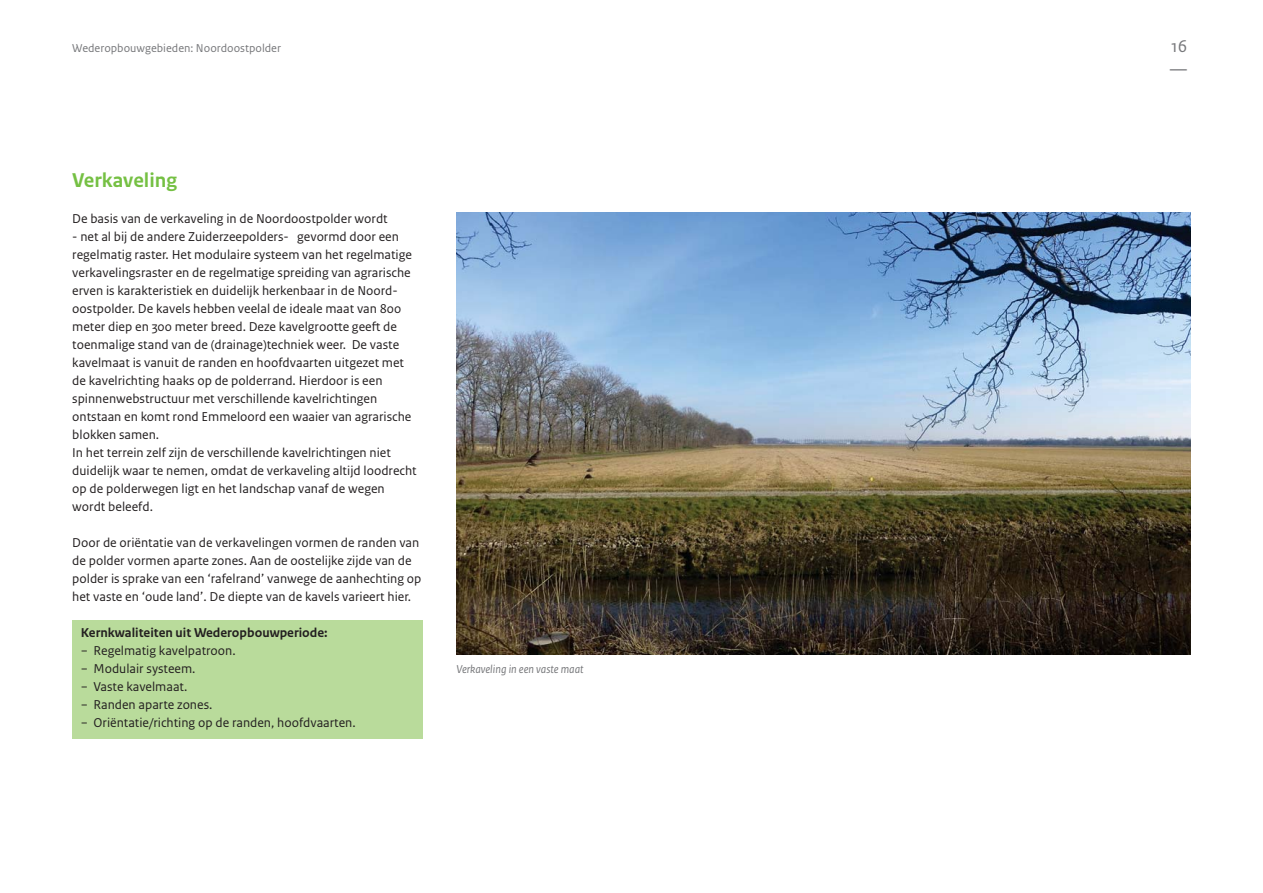
<style>
.page{position:relative;width:1263px;height:893px;background:#fff}
.page>*{position:absolute;margin:0;border:0;box-sizing:border-box;transform-origin:0 0}
.t1{font:700 21px "Rijksoverheid Sans Text";color:#75c043}
.t2{font:18px/22.5px "Rijksoverheid Sans Text";color:#77787b}
.t3{font:13.5px/18px "Rijksoverheid Sans Text";color:#231f20}
.t4{font:700 13.5px "Rijksoverheid Sans Text";color:#231f20}
.t5{font:12px "Rijksoverheid Sans Text";color:#77787b}
.t6{font:italic 12px "Rijksoverheid Sans Text";color:#77787b}
</style>
<div class="page">
<img style="left:456px;top:212px;width:735px;height:443px">
<div style="left:72px;top:620px;width:350px;height:118px;background:#b9db9b"></div>
<p class="t5" style="left:72px;top:44px;width:210px">Wederopbouwgebieden: Noordoostpolder</p>
<h1 class="t1" style="left:72px;top:172px;width:106px">Verkaveling</h1>
<p class="t3" style="left:72px;top:211px;width:317px">De basis van de verkaveling in de Noordoostpolder wordt</p>
<p class="t3" style="left:72px;top:229px;width:346px">- net al bij de andere Zuiderzeepolders- gevormd door een regelmatig raster. Het modulaire systeem van het regelmatige verkavelingsraster en de regelmatige spreiding van agrarische erven is karakteristiek en duidelijk herkenbaar in de Noord&shy;oost polder. De kavels hebben veelal de ideale maat van 800 meter diep en 300 meter breed. Deze kavelgrootte geeft de toenmalige stand van de (drainage)techniek weer. De vaste kavelmaat is vanuit de randen en hoofdvaarten uitgezet met de kavelrichting haaks op de polderrand. Hierdoor is een spinnenwebstructuur met verschillende kavelrichtingen ontstaan en komt rond Emmeloord een waaier van agrarische blokken samen.<br>In het terrein zelf zijn de verschillende kavelrichtingen niet duidelijk waar te nemen, omdat de verkaveling altijd loodrecht op de polderwegen ligt en het landschap vanaf de wegen wordt beleefd.</p>
<p class="t3" style="left:72px;top:535px;width:351px">Door de oriëntatie van de verkavelingen vormen de randen van de polder vormen aparte zones. Aan de oostelijke zijde van de polder is sprake van een ‘rafelrand’ vanwege de aanhechting op het vaste en ‘oude land’. De diepte van de kavels varieert hier.</p>
<p class="t4" style="left:81px;top:627px;width:248px">Kernkwaliteiten uit Wederopbouwperiode:</p>
<p class="t3" style="left:81px;top:643px;width:276px">− Regelmatig kavelpatroon.<br>− Modulair systeem.<br>− Vaste kavelmaat.<br>− Randen aparte zones.<br>− Oriëntatie/richting op de randen, hoofdvaarten.</p>
<p class="t6" style="left:456px;top:664px;width:129px">Verkaveling in een vaste maat</p>
<h2 class="t2" style="left:1169px;top:37px;width:19px">16 —</h2>
</div>
